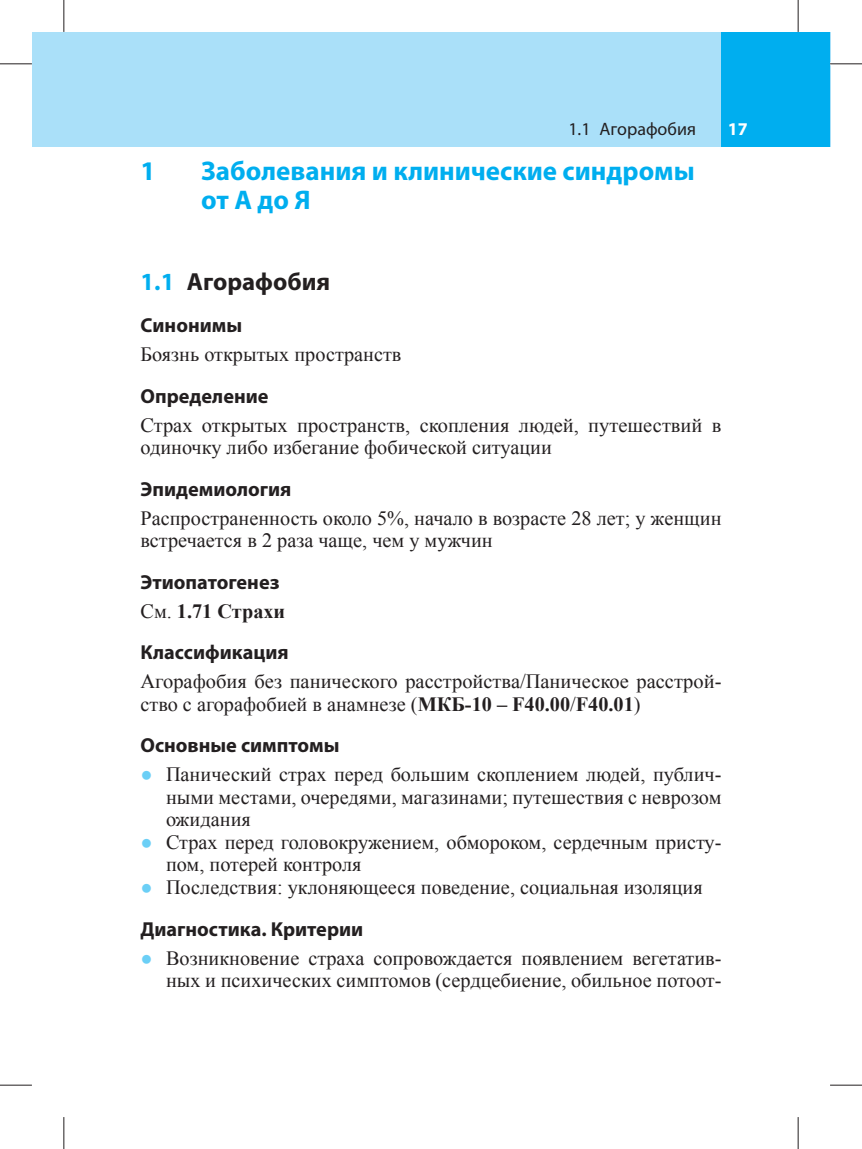
<style>
.page{position:relative;width:862px;height:1149px;background:#fff}
.page>*{position:absolute;margin:0;border:0;box-sizing:border-box;transform-origin:0 0}
.t1{font:700 27px/29.2px "Myriad Pro";color:#00aeef}
.t2{font:700 24.75px "Myriad Pro";color:#231f20}
.t3{font:20.25px/22.5px "Times New Roman";color:#231f20}
.t4{font:700 20.25px "Myriad Pro";color:#231f20}
.t5{font:700 20.25px "Times New Roman";color:#231f20}
.t6{font:18px "Myriad Pro";color:#231f20}
.t7{font:700 18px "Myriad Pro";color:#fff}
.s1{color:#00aeef}
.s2{font-weight:400}
.s3{font-weight:700}
.s4{color:#6bcff6}
</style>
<div class="page">
<div style="left:32px;top:32px;width:797px;height:115px;background:#aae0f9"></div>
<div style="left:721px;top:32px;width:108px;height:115px;background:#00aeef"></div>
<hr style="left:0;top:63px;width:32px;height:1px;background:#231f20">
<hr style="left:829px;top:63px;width:32px;height:1px;background:#231f20">
<hr style="left:0;top:1084px;width:32px;height:1px;background:#231f20">
<hr style="left:829px;top:1084px;width:32px;height:1px;background:#231f20">
<hr style="left:63px;top:0;width:1px;height:32px;background:#231f20">
<hr style="left:63px;top:1116px;width:1px;height:32px;background:#231f20">
<hr style="left:797px;top:0;width:1px;height:32px;background:#231f20">
<hr style="left:797px;top:1116px;width:1px;height:32px;background:#231f20">
<p class="t6" style="left:568px;top:122px;width:129px">1.1 Агорафобия</p>
<h1 class="t1" style="left:140px;top:158px;width:16px">1</h1>
<h1 class="t1" style="left:201px;top:158px;width:494px">Заболевания и клинические синдромы от А до Я</h1>
<p class="t7" style="left:727px;top:122px;width:21px">17</p>
<p class="t2" style="left:140px;top:272px;width:191px"><span class="s1">1.1</span> Агорафобия</p>
<p class="t4" style="left:140px;top:317px;width:103px">Синонимы</p>
<p class="t3" style="left:140px;top:343px;width:262px">Боязнь открытых пространств</p>
<p class="t4" style="left:140px;top:388px;width:129px">Определение</p>
<p class="t3" style="left:140px;top:413px;width:582px">Страх открытых пространств, скопления людей, путешествий в одиночку либо избегание фобической ситуации</p>
<p class="t4" style="left:140px;top:481px;width:152px">Эпидемиология</p>
<p class="t3" style="left:140px;top:506px;width:582px">Распространенность около 5%, начало в возрасте 28 лет; у женщин встречается в 2 раза чаще, чем у мужчин</p>
<p class="t4" style="left:140px;top:574px;width:141px">Этиопатогенез</p>
<p class="t5" style="left:140px;top:599px;width:146px"><span class="s2">См.</span> 1.71 Страхи</p>
<p class="t4" style="left:140px;top:644px;width:150px">Классификация</p>
<p class="t3" style="left:140px;top:670px;width:582px">Агорафобия без панического расстройства/Паническое расстрой&shy;ство с агорафобией в анамнезе (<span class="s3">МКБ-10 – F40.00</span>/<span class="s3">F40.01</span>)</p>
<p class="t4" style="left:140px;top:737px;width:200px">Основные симптомы</p>
<p class="t3" style="left:166px;top:763px;width:556px;text-align:justify;text-indent:-26px"><span class="s4">●</span> Панический страх перед большим скоплением людей, публич&shy;ными местами, очередями, магазинами; путешествия с неврозом ожидания</p>
<p class="t3" style="left:166px;top:830px;width:556px;text-indent:-26px"><span class="s4">●</span> Страх перед головокружением, обмороком, сердечным присту&shy;пом, потерей контроля</p>
<p class="t3" style="left:140px;top:875px;width:563px"><span class="s4">●</span> Последствия: уклоняющееся поведение, социальная изоляция</p>
<p class="t4" style="left:140px;top:920px;width:224px">Диагностика. Критерии</p>
<p class="t3" style="left:140px;top:946px;width:582px;text-align:right"><span class="s4">●</span> Возникновение страха сопровождается появлением вегетатив&shy;ных и психических симптомов (сердцебиение, обильное потоот-</p>
</div>
